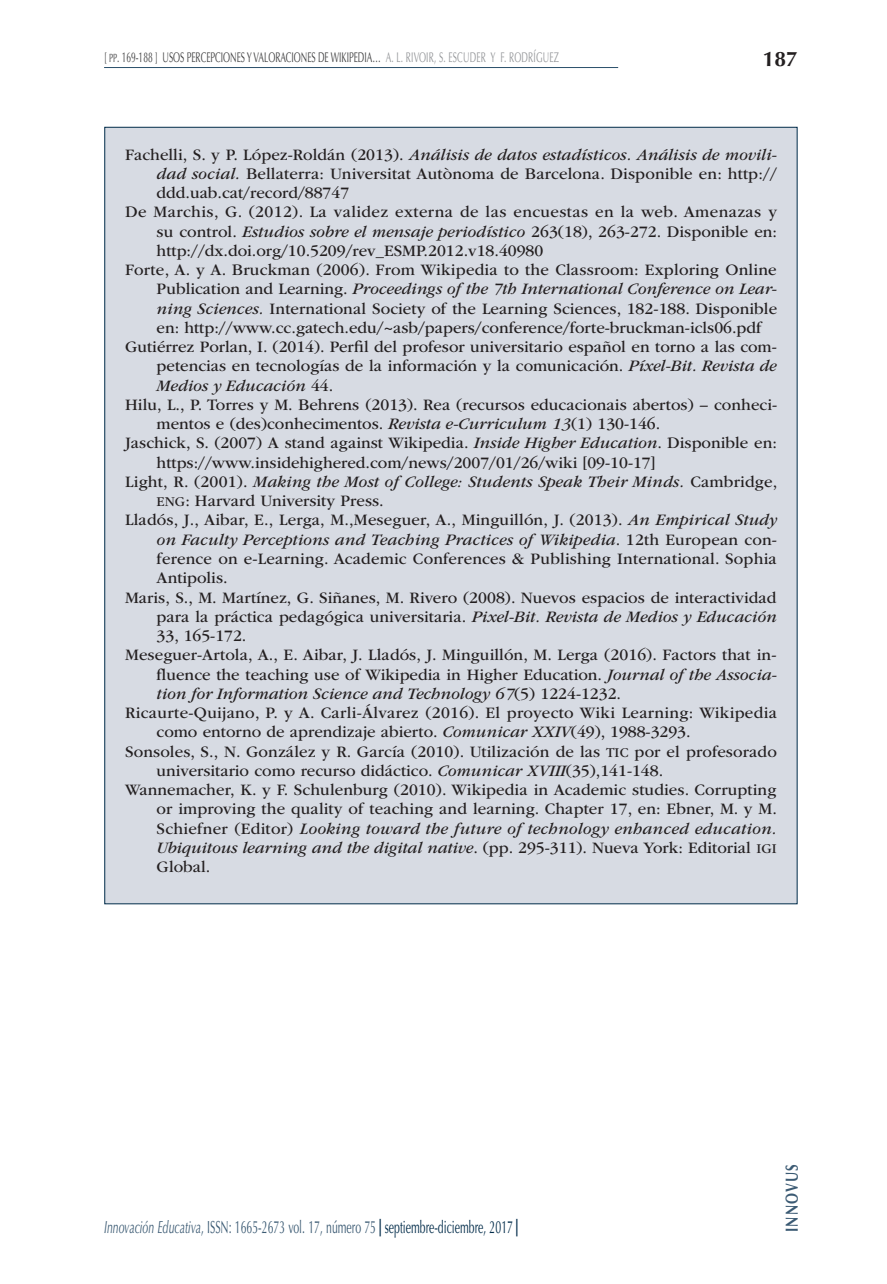
<style>
.page{position:relative;width:887px;height:1284px;background:#fff}
.page>*{position:absolute;margin:0;border:0;box-sizing:border-box;transform-origin:0 0}
.t1{font:700 21px "Optima LT Std";color:#231f20}
.t2{font:17.5px "Optima LT Std";color:#3b5a73;scale:.6 1}
.t3{font:700 17.5px "Optima LT Std";letter-spacing:.1em;color:#3b5a73;scale:.75 1}
.t4{font:16.62px "ITC Garamond Std";letter-spacing:.005em;color:#231f20}
.t5{font:italic 16.62px "ITC Garamond Std";letter-spacing:.005em;color:#231f20}
.t6{font:16.62px "ITC Garamond Std";letter-spacing:.025em;color:#231f20}
.t7{font:14px "Optima LT Std";color:#3e3e3f;scale:.6 1}
.s1{font-family:"Optima LT Std SC850";font-size:11.9px}
.s2{color:#939598}
.s3{font-style:normal}
.s4{font-style:italic}
.s5{font-size:14px}
.s6{font-style:normal;font-size:14px}
.s7{font-weight:900;color:#002b49}
.s8{color:#002b49}
</style>
<div class="page">
<hr style="left:104px;top:67px;width:514px;height:1px;background:#2b506a">
<div style="left:104px;top:127px;width:693px;height:777px;background:#d7dbe3;border:1px solid #002b49"></div>
<p class="t7" style="left:104px;top:49px;width:759px">[ <span class="s1">PP</span>. 169-188 ] USOS PERCEPCIONES Y VALORACIONES DE WIKIPEDIA… <span class="s2">A. L. RIVOIR, S. ESCUDER Y F. RODRÍGUEZ</span></p>
<p class="t1" style="left:762px;top:47px;width:37px">187</p>
<p class="t5" style="left:125px;top:145px;width:653px"><span class="s3">Fachelli, S. y P. López-Roldán (2013).</span> Análisis de datos estadísticos. Análisis de movili-</p>
<p class="t4" style="left:157px;top:164px;width:621px"><span class="s4">dad social.</span> Bellaterra: Universitat Autònoma de Barcelona. Disponible en: http://</p>
<p class="t4" style="left:157px;top:184px;width:194px">ddd.uab.cat/record/88747</p>
<p class="t6" style="left:125px;top:203px;width:653px">De Marchis, G. (2012). La validez externa de las encuestas en la web. Amenazas y</p>
<p class="t4" style="left:157px;top:222px;width:622px">su control. <span class="s4">Estudios sobre el mensaje periodístico</span> 263(18), 263-272. Disponible en:</p>
<p class="t4" style="left:157px;top:241px;width:388px">http://dx.doi.org/10.5209/rev_ESMP.2012.v18.40980</p>
<p class="t4" style="left:125px;top:261px;width:653px">Forte, A. y A. Bruckman (2006). From Wikipedia to the Classroom: Exploring Online</p>
<p class="t5" style="left:157px;top:280px;width:621px"><span class="s3">Publication and Learning.</span> Proceedings of the 7th International Conference on Lear-</p>
<p class="t4" style="left:157px;top:299px;width:622px"><span class="s4">ning Sciences.</span> International Society of the Learning Sciences, 182-188. Disponible</p>
<p class="t4" style="left:157px;top:318px;width:606px">en: http://www.cc.gatech.edu/~asb/papers/conference/forte-bruckman-icls06.pdf</p>
<p class="t4" style="left:125px;top:338px;width:653px">Gutiérrez Porlan, I. (2014). Perfil del profesor universitario español en torno a las com-</p>
<p class="t4" style="left:157px;top:357px;width:621px">petencias en tecnologías de la información y la comunicación. <span class="s4">Píxel-Bit. Revista de</span></p>
<p class="t5" style="left:157px;top:376px;width:178px">Medios y Educación <span class="s3">44.</span></p>
<p class="t4" style="left:125px;top:395px;width:653px">Hilu, L., P. Torres y M. Behrens (2013). Rea (recursos educacionais abertos) – conheci-</p>
<p class="t4" style="left:157px;top:415px;width:505px">mentos e (des)conhecimentos. <span class="s4">Revista e-Curriculum 13</span>(1) 130-146.</p>
<p class="t4" style="left:125px;top:434px;width:653px">Jaschick, S. (2007) A stand against Wikipedia. <span class="s4">Inside Higher Education</span>. Disponible en:</p>
<p class="t4" style="left:157px;top:453px;width:500px">https://www.insidehighered.com/news/2007/01/26/wiki [09-10-17]</p>
<p class="t5" style="left:125px;top:472px;width:653px"><span class="s3">Light, R. (2001).</span> Making the Most of College: Students Speak Their Minds. <span class="s3">Cambridge,</span></p>
<p class="t4" style="left:157px;top:492px;width:228px"><span class="s5">ENG</span>: Harvard University Press.</p>
<p class="t4" style="left:125px;top:511px;width:653px">Lladós, J., Aibar, E., Lerga, M.,Meseguer, A., Minguillón, J. (2013). <span class="s4">An Empirical Study</span></p>
<p class="t5" style="left:157px;top:530px;width:621px">on Faculty Perceptions and Teaching Practices of Wikipedia<span class="s3">. 12th European con-</span></p>
<p class="t4" style="left:157px;top:549px;width:621px">ference on e-Learning. Academic Conferences &amp; Publishing International. Sophia</p>
<p class="t4" style="left:157px;top:569px;width:72px">Antipolis.</p>
<p class="t4" style="left:125px;top:588px;width:652px">Maris, S., M. Martínez, G. Siñanes, M. Rivero (2008). Nuevos espacios de interactividad</p>
<p class="t4" style="left:157px;top:607px;width:621px">para la práctica pedagógica universitaria. <span class="s4">Pixel-Bit. Revista de Medios y Educación</span></p>
<p class="t4" style="left:157px;top:626px;width:91px">33, 165-172.</p>
<p class="t4" style="left:125px;top:646px;width:653px">Meseguer-Artola, A., E. Aibar, J. Lladós, J. Minguillón, M. Lerga (2016). Factors that in-</p>
<p class="t4" style="left:157px;top:665px;width:621px">fluence the teaching use of Wikipedia in Higher Education. <span class="s4">Journal of the Associa-</span></p>
<p class="t5" style="left:157px;top:684px;width:466px">tion for Information Science and Technology 67<span class="s3">(5) 1224-1232.</span></p>
<p class="t4" style="left:125px;top:703px;width:653px">Ricaurte-Quijano, P. y A. Carli-Álvarez (2016). El proyecto Wiki Learning: Wikipedia</p>
<p class="t4" style="left:157px;top:723px;width:535px">como entorno de aprendizaje abierto. <span class="s4">Comunicar XXIV</span>(49), 1988-3293.</p>
<p class="t4" style="left:125px;top:742px;width:653px">Sonsoles, S., N. González y R. García (2010). Utilización de las <span class="s5">TIC</span> por el profesorado</p>
<p class="t4" style="left:157px;top:761px;width:508px">universitario como recurso didáctico. <span class="s4">Comunicar XVIII</span>(35),141-148.</p>
<p class="t4" style="left:125px;top:780px;width:652px">Wannemacher, K. y F. Schulenburg (2010). Wikipedia in Academic studies. Corrupting</p>
<p class="t4" style="left:157px;top:800px;width:622px">or improving the quality of teaching and learning. Chapter 17, en: Ebner, M. y M.</p>
<p class="t5" style="left:157px;top:819px;width:621px"><span class="s3">Schiefner (Editor)</span> Looking toward the future of technology enhanced education.</p>
<p class="t5" style="left:157px;top:838px;width:621px">Ubiquitous learning and the digital native<span class="s3">. (pp. 295-311). Nueva York: Editorial</span> <span class="s6">IGI</span></p>
<p class="t4" style="left:157px;top:857px;width:55px">Global.</p>
<p class="t2" style="left:104px;top:1217px;width:691px"><span class="s4">Innovación Educativa</span>, ISSN: 1665-2673 vol. 17, número 75 <span class="s7">|</span> <span class="s8">septiembre-diciembre, 2017</span> <span class="s7">|</span></p>
<p class="t3" style="left:781px;top:1232px;width:93px;rotate:-90deg">INNOVUS</p>
</div>
